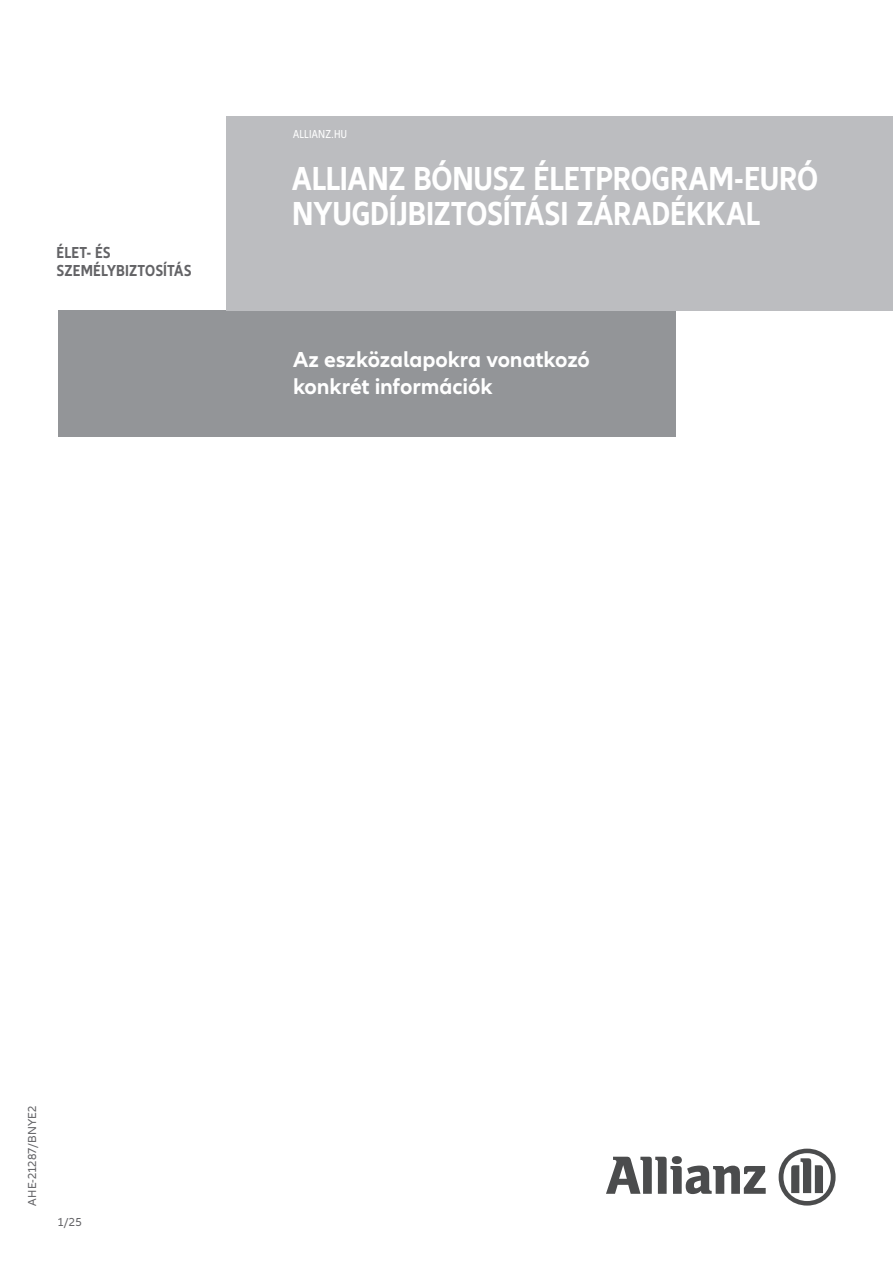
<style>
.page{position:relative;width:893px;height:1263px;background:#fff}
.page>*{position:absolute;margin:0;border:0;box-sizing:border-box;transform-origin:0 0}
.t1{font:700 condensed 34.5px/34.5px "Allianz Neo";color:#fff}
.t2{font:700 22.5px/27px "Allianz Neo";letter-spacing:-.005em;color:#fff}
.t3{font:700 condensed 16.5px/18px "Allianz Neo";letter-spacing:.01em;color:#636366}
.t4{font:12px "Allianz Neo";letter-spacing:.01em;color:#636366}
.t5{font:condensed 12px "Allianz Neo";letter-spacing:.025em;color:#fff}
</style>
<div class="page">
<svg style="left:606px;top:1156px;width:160px;height:38px"></svg>
<svg style="left:779px;top:1148px;width:57px;height:57px"></svg>
<div style="left:58px;top:310px;width:618px;height:126px;background:#939598"></div>
<div style="left:227px;top:116px;width:666px;height:194px;background:#bcbdc0"></div>
<p class="t3" style="left:56px;top:244px;width:137px">ÉLET- ÉS<br>SZEMÉLYBIZTOSÍTÁS</p>
<p class="t5" style="left:293px;top:128px;width:56px">ALLIANZ.HU</p>
<p class="t1" style="left:292px;top:162px;width:527px">ALLIANZ BÓNUSZ ÉLETPROGRAM-EURÓ<br>NYUGDÍJBIZTOSÍTÁSI ZÁRADÉKKAL</p>
<p class="t2" style="left:293px;top:347px;width:298px">Az eszközalapokra vonatkozó konkrét információk</p>
<p class="t4" style="left:25px;top:1205px;width:102px;rotate:-90deg">AHE-21287/BNYE2</p>
<p class="t4" style="left:57px;top:1215px;width:26px">1/25</p>
</div>
